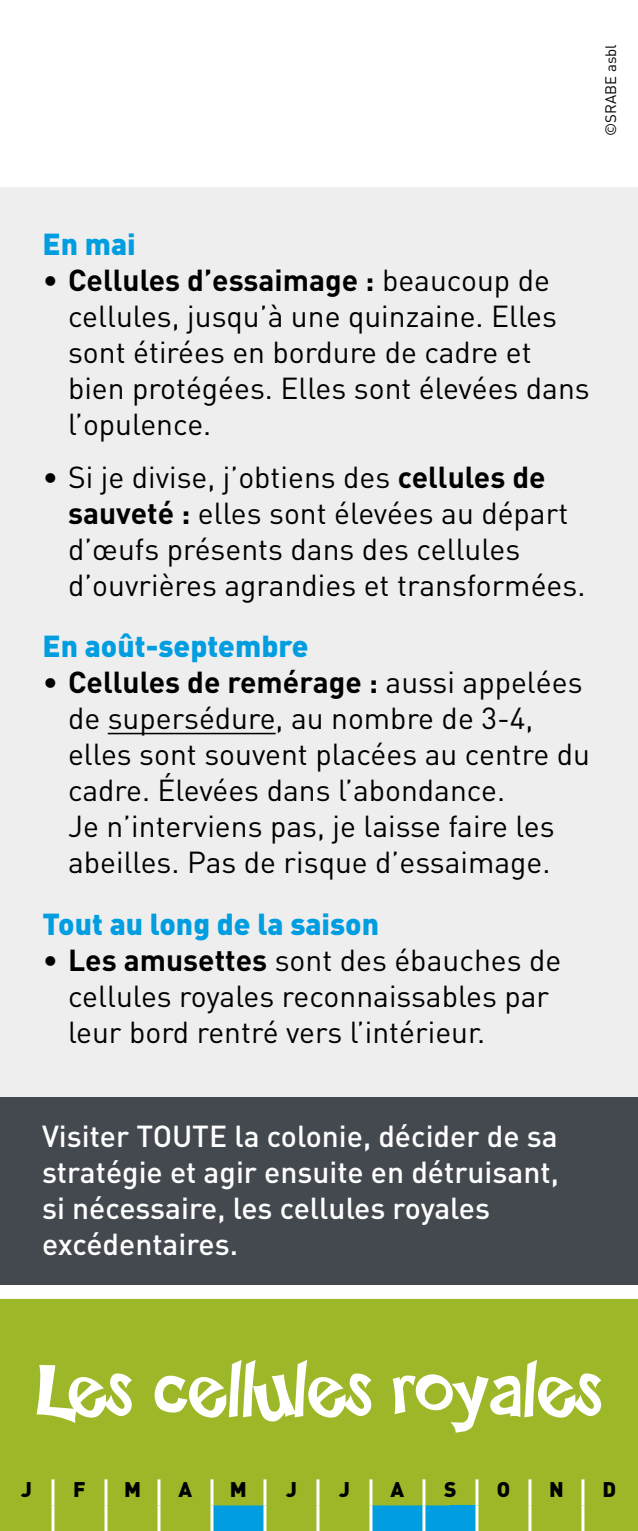
<style>
.page{position:relative;width:638px;height:1531px;background:#fff}
.page>*{position:absolute;margin:0;border:0;box-sizing:border-box;transform-origin:0 0}
.t1{font:84px "Happy Sans";color:#fff}
.t2{font:30px/36px "DIN";color:#000}
.t3{font:500 30px/36px "DIN";color:#fff}
.t4{font:900 30px "DIN";color:#009ee0}
.t5{font:700 30px "DIN";color:#000}
.t6{font:900 21px "DIN";color:#000}
.t7{font:15px "DIN";color:#000}
.s1{font-weight:700}
.s2{font-weight:400}
</style>
<div class="page">
<div style="left:0;top:187px;width:638px;height:1112px;background:#efeeef"></div>
<hr style="left:108px;top:733px;width:168px;height:1px;background:#000">
<div style="left:0;top:1284px;width:638px;height:247px;background:#9cb828"></div>
<svg style="left:213px;top:1505px;width:237px;height:26px;background:#48aa8d"></svg>
<div style="left:450px;top:1505px;width:27px;height:26px;background:#009ee0"></div>
<hr style="left:51px;top:1479px;width:3px;height:26px;background:#fff">
<hr style="left:104px;top:1479px;width:3px;height:26px;background:#fff">
<hr style="left:157px;top:1479px;width:3px;height:26px;background:#fff">
<hr style="left:210px;top:1479px;width:3px;height:26px;background:#fff">
<hr style="left:263px;top:1479px;width:3px;height:26px;background:#fff">
<hr style="left:316px;top:1479px;width:3px;height:26px;background:#fff">
<hr style="left:369px;top:1479px;width:3px;height:26px;background:#fff">
<hr style="left:422px;top:1479px;width:3px;height:26px;background:#fff">
<hr style="left:475px;top:1479px;width:3px;height:26px;background:#fff">
<hr style="left:528px;top:1479px;width:3px;height:26px;background:#fff">
<hr style="left:581px;top:1479px;width:3px;height:26px;background:#fff">
<hr style="left:51px;top:1505px;width:3px;height:26px;background:#fff">
<hr style="left:104px;top:1505px;width:3px;height:26px;background:#fff">
<hr style="left:157px;top:1505px;width:3px;height:26px;background:#fff">
<hr style="left:210px;top:1505px;width:3px;height:26px;background:#fff">
<hr style="left:263px;top:1505px;width:3px;height:26px;background:#fff">
<hr style="left:316px;top:1505px;width:3px;height:26px;background:#fff">
<hr style="left:369px;top:1505px;width:3px;height:26px;background:#fff">
<hr style="left:422px;top:1505px;width:3px;height:26px;background:#fff">
<hr style="left:475px;top:1505px;width:3px;height:26px;background:#fff">
<hr style="left:528px;top:1505px;width:3px;height:26px;background:#fff">
<hr style="left:581px;top:1505px;width:3px;height:26px;background:#fff">
<div style="left:0;top:1097px;width:638px;height:187px;background:#43494f"></div>
<p class="t7" style="left:601px;top:136px;width:93px;rotate:-90deg">©SRABE asbl</p>
<p class="t4" style="left:43px;top:224px;width:95px">En mai</p>
<p class="t2" style="left:68px;top:261px;width:523px;text-indent:-25px">• <span class="s1">Cellules d’essaimage :</span> beaucoup de cellules, jusqu’à une quinzaine. Elles sont étirées en bordure de cadre et bien protégées. Elles sont élevées dans l’opulence.</p>
<p class="t2" style="left:68px;top:458px;width:519px;text-indent:-25px">• Si je divise, j’obtiens des <span class="s1">cellules de sauveté :</span> elles sont élevées au départ d’œufs présents dans des cellules d’ouvrières agrandies et transformées.</p>
<p class="t4" style="left:43px;top:626px;width:267px">En août-septembre</p>
<p class="t5" style="left:43px;top:663px;width:541px"><span class="s2">•</span> Cellules de remérage : <span class="s2">aussi appelées</span></p>
<p class="t2" style="left:68px;top:700px;width:467px">de supersédure, au nombre de 3-4,</p>
<p class="t2" style="left:68px;top:736px;width:523px">elles sont souvent placées au centre du</p>
<p class="t2" style="left:68px;top:772px;width:439px">cadre. Élevées dans l’abondance.</p>
<p class="t2" style="left:43px;top:808px;width:513px">Je n’interviens pas, je laisse faire les</p>
<p class="t2" style="left:68px;top:844px;width:484px">abeilles. Pas de risque d’essaimage.</p>
<p class="t4" style="left:43px;top:904px;width:338px">Tout au long de la saison</p>
<p class="t2" style="left:68px;top:941px;width:495px;text-indent:-25px">• <span class="s1">Les amusettes</span> sont des ébauches de cellules royales reconnaissables par leur bord rentré vers l’intérieur.</p>
<p class="t3" style="left:42px;top:1117px;width:518px">Visiter toute la colonie, décider de sa stratégie et agir ensuite en détruisant, si nécessaire, les cellules royales excédentaires.</p>
<h1 class="t1" style="left:35px;top:1339px;width:568px">Les cellules royales</h1>
<p class="t6" style="left:21px;top:1475px;width:12px">J</p>
<p class="t6" style="left:73px;top:1475px;width:14px">F</p>
<p class="t6" style="left:124px;top:1475px;width:18px">M</p>
<p class="t6" style="left:179px;top:1475px;width:15px">A</p>
<p class="t6" style="left:230px;top:1475px;width:18px">M</p>
<p class="t6" style="left:286px;top:1475px;width:12px">J</p>
<p class="t6" style="left:339px;top:1475px;width:12px">J</p>
<p class="t6" style="left:390px;top:1475px;width:15px">A</p>
<p class="t6" style="left:444px;top:1475px;width:14px">S</p>
<p class="t6" style="left:497px;top:1475px;width:15px">O</p>
<p class="t6" style="left:549px;top:1475px;width:16px">N</p>
<p class="t6" style="left:602px;top:1475px;width:15px">D</p>
</div>
